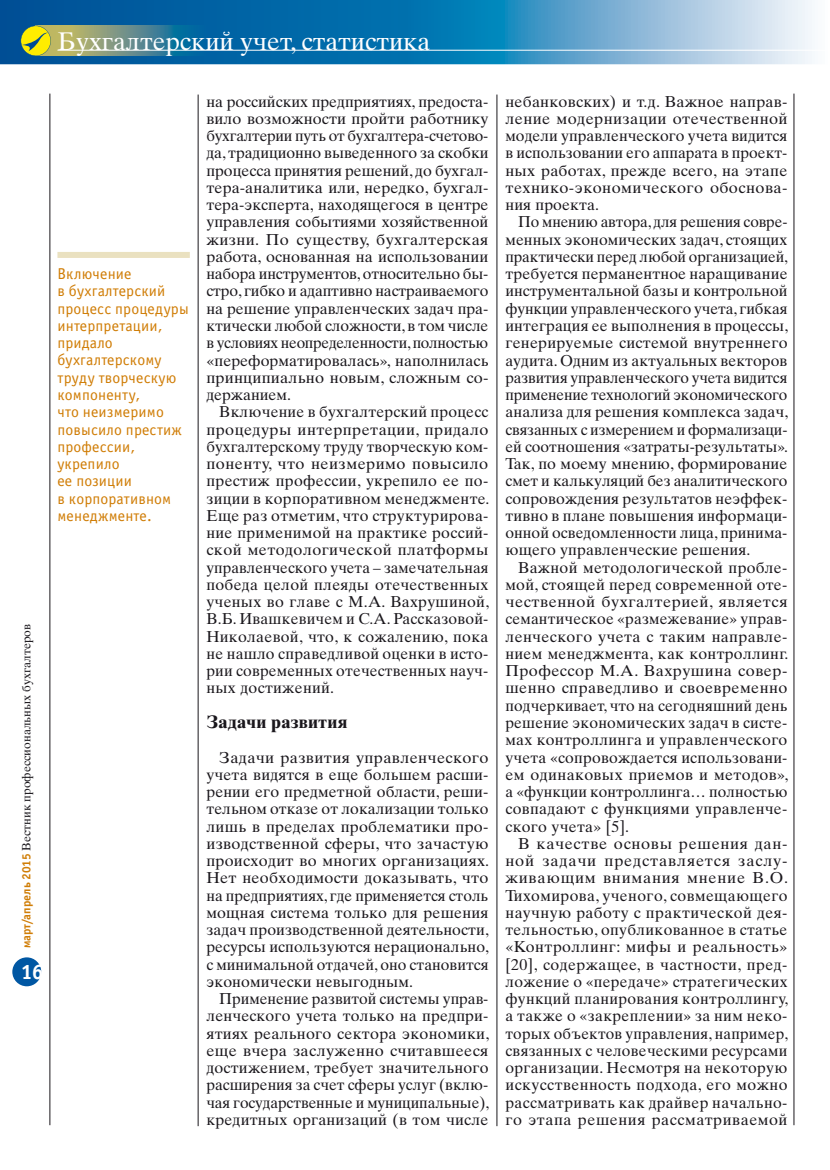
<style>
.page{position:relative;width:830px;height:1170px;background:#fff}
.page>*{position:absolute;margin:0;border:0;box-sizing:border-box;transform-origin:0 0}
.t1{font:25.5px "Times Ten Cyr Upright";color:#fff}
.t2{font:21px "Officina Sans Bold ITC";color:#fff}
.t3{font:700 18px "Times Ten Cyr";letter-spacing:.01em;color:#1a171c}
.t4{font:15.75px/17.2px "Times Ten Cyr Upright";letter-spacing:.01em;color:#1a171c;text-align:justify}
.t5{font:15.75px/17.2px "Officina Sans Book ITC";letter-spacing:.01em;color:#d07d06}
.t6{font:12px "Times Ten Cyr Upright";color:#1a171c}
.s1{font-family:"Officina Sans Bold ITC";color:#d07d06}
</style>
<div class="page">
<div style="left:12px;top:957px;width:29px;height:29px;background:#0057a3;border-radius:50%"></div>
<svg style="left:0;top:0;width:812px;height:64px;background:#3f8dbe"></svg>
<img style="left:51px;top:26px;width:154px;height:30px">
<svg style="left:21px;top:26px;width:30px;height:30px"></svg>
<hr style="left:57px;top:50px;width:772px;height:1px;background:#fff">
<hr style="left:198px;top:95px;width:1px;height:1030px;background:#1a171c">
<hr style="left:496px;top:95px;width:1px;height:1030px;background:#1a171c">
<hr style="left:793px;top:94px;width:1px;height:1031px;background:#1a171c">
<hr style="left:50px;top:94px;width:1px;height:1031px;background:#1a171c">
<div style="left:57px;top:252px;width:133px;height:6px;background:#eae1c0"></div>
<p class="t6" style="left:19px;top:948px;width:326px;rotate:-90deg"><span class="s1">март/апрель 2015</span> Вестник профессиональных бухгалтеров</p>
<h2 class="t2" style="left:21px;top:957px;width:24px">16</h2>
<h1 class="t1" style="left:57px;top:26px;width:374px">Бухгалтерский учет, статистика</h1>
<p class="t4" style="left:206px;top:93px;width:283px">на российских предприятиях, предоста&shy;вило возможности пройти работнику бухгалтерии путь от бухгалтера-счетово&shy;да, традиционно выведенного за скобки процесса принятия решений, до бухгал&shy;тера-аналитика или, нередко, бухгал&shy;тера-эксперта, находящегося в центре управления событиями хозяйственной жизни. По существу, бухгалтерская работа, основанная на использовании набора инструментов, относительно бы&shy;стро, гибко и адаптивно настраиваемого на решение управленческих задач пра&shy;ктически любой сложности, в том числе в условиях неопределенности, полностью «переформатировалась», наполнилась принципиально новым, сложным со&shy;держанием.</p>
<p class="t4" style="left:206px;top:403px;width:284px;text-indent:13px">Включение в бухгалтерский процесс процедуры интерпретации, придало бухгалтерскому труду творческую ком&shy;поненту, что неизмеримо повысило престиж профессии, укрепило ее по&shy;зиции в корпоративном менеджменте.<br>Еще раз отметим, что структурирова&shy;ние применимой на практике россий&shy;ской методологической платформы управленческого учета – замечательная победа целой плеяды отечественных ученых во главе с М.А. Вахрушиной, В.Б. Ивашкевичем и С.А. Рассказовой-Николаевой, что, к сожалению, пока не нашло справедливой оценки в исто&shy;рии современных отечественных науч&shy;ных достижений.</p>
<p class="t3" style="left:206px;top:711px;width:143px">Задачи развития</p>
<p class="t4" style="left:206px;top:748px;width:284px;text-indent:13px">Задачи развития управленческого учета видятся в еще большем расши&shy;рении его предметной области, реши&shy;тельном отказе от локализации только лишь в пределах проблематики про&shy;изводственной сферы, что зачастую происходит во многих организациях.<br>Нет необходимости доказывать, что на предприятиях, где применяется столь мощная система только для решения задач производственной деятельности, ресурсы используются нерационально, с минимальной отдачей, оно становится экономически невыгодным.</p>
<p class="t4" style="left:206px;top:990px;width:284px;text-indent:13px">Применение развитой системы управ&shy;ленческого учета только на предпри&shy;ятиях реального сектора экономики, еще вчера заслуженно считавшееся достижением, требует значительного расширения за счет сферы услуг (вклю&shy;чая государственные и муниципальные), кредитных организаций (в том числе</p>
<p class="t5" style="left:57px;top:265px;width:133px">Включение<br>в бухгалтерский процесс процедуры интерпретации, придало бухгалтерскому труду творческую компоненту,<br>что неизмеримо повысило престиж профессии, укрепило<br>ее позиции<br>в корпоративном менеджменте.</p>
<p class="t4" style="left:505px;top:93px;width:283px">небанковских) и т.д. Важное направ&shy;ление модернизации отечественной модели управленческого учета видится в использовании его аппарата в проект&shy;ных работах, прежде всего, на этапе технико-экономического обоснова&shy;ния проекта.</p>
<p class="t4" style="left:505px;top:213px;width:284px;text-indent:13px">По мнению автора, для решения совре&shy;менных экономических задач, стоящих практически перед любой организацией, требуется перманентное наращивание инструментальной базы и контрольной функции управленческого учета, гибкая интеграция ее выполнения в процессы, генерируемые системой внутреннего аудита. Одним из актуальных векторов развития управленческого учета видится применение технологий экономического анализа для решения комплекса задач, связанных с измерением и формализаци&shy;ей соотношения «затраты-результаты».<br>Так, по моему мнению, формирование смет и калькуляций без аналитического сопровождения результатов неэффек&shy;тивно в плане повышения информаци&shy;онной осведомленности лица, принима&shy;ющего управленческие решения.</p>
<p class="t4" style="left:505px;top:558px;width:284px;text-indent:13px">Важной методологической пробле&shy;мой, стоящей перед современной оте&shy;чественной бухгалтерией, является семантическое «размежевание» управ&shy;ленческого учета с таким направле&shy;нием менеджмента, как контроллинг.<br>Профессор М.А. Вахрушина совер&shy;шенно справедливо и своевременно подчеркивает, что на сегодняшний день решение экономических задач в систе&shy;мах контроллинга и управленческого учета «сопровождается использовани&shy;ем одинаковых приемов и методов», а «функции контроллинга… полностью совпадают с функциями управленче&shy;ского учета» [5].</p>
<p class="t4" style="left:505px;top:834px;width:284px;text-indent:13px">В качестве основы решения дан&shy;ной задачи представляется заслу&shy;живающим внимания мнение В.О.<br>Тихомирова, ученого, совмещающего научную работу с практической дея&shy;тельностью, опубликованное в статье «Контроллинг: мифы и реальность» [20], содержащее, в частности, пред&shy;ложение о «передаче» стратегических функций планирования контроллингу, а также о «закреплении» за ним неко&shy;торых объектов управления, например, связанных с человеческими ресурсами организации. Несмотря на некоторую искусственность подхода, его можно рассматривать как драйвер начально&shy;го этапа решения рассматриваемой</p>
</div>
